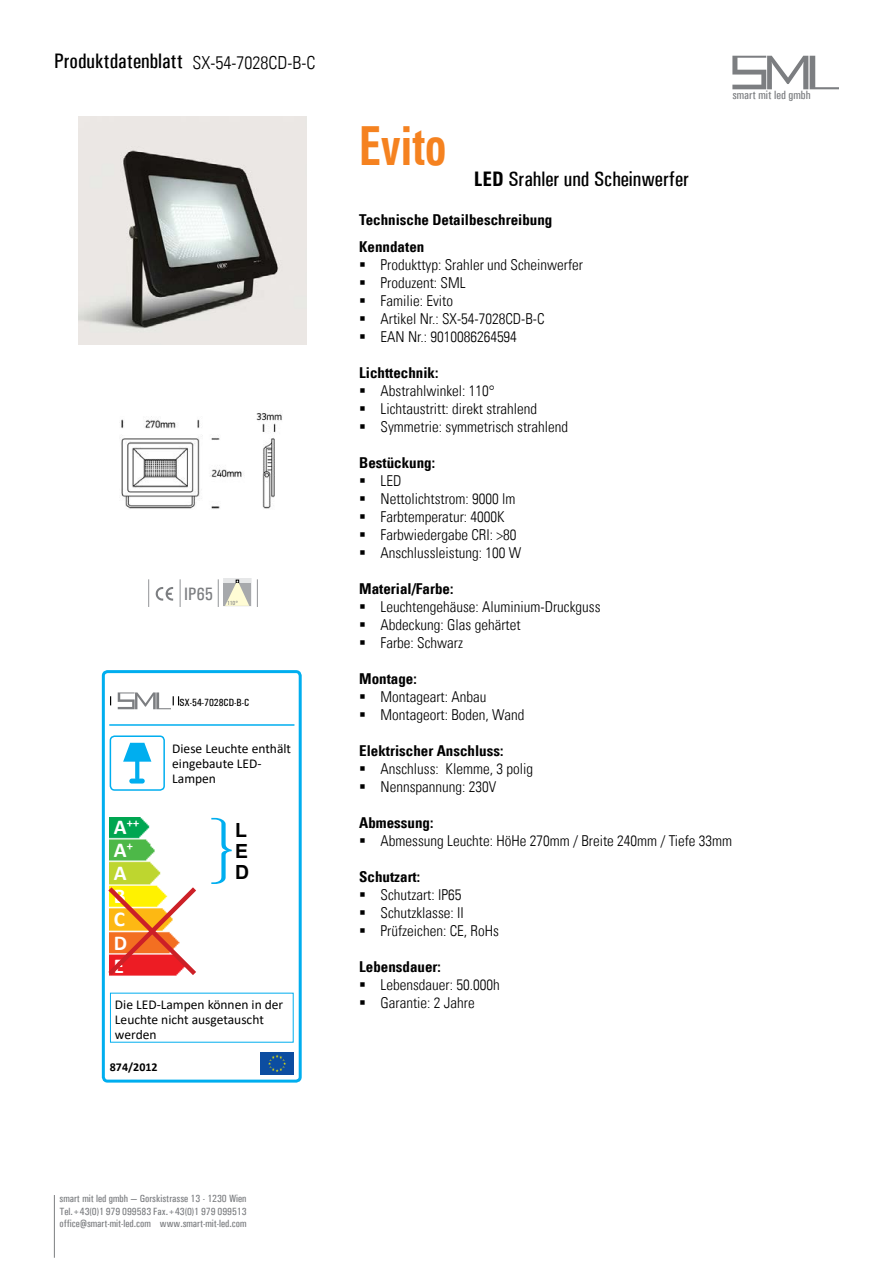
<style>
.page{position:relative;width:893px;height:1263px;background:#fff}
.page>*{position:absolute;margin:0;border:0;box-sizing:border-box;transform-origin:0 0}
.Einf__Abs{font:700 condensed 54px "Univers LT";color:#f58220;scale:.81 1}
.t1{font:700 21.15px/23.2px "Calibri";color:#fff}
.Einf__Abs-2{font:500 21px "Univers Condensed";color:#000}
.t2{font:700 19.5px/21px "Arial";color:#000;text-align:justify}
.Artikel{font:300 condensed 18px "Univers LT";color:#000}
.t3{font:500 18px "Univers Condensed";color:#7c7e81}
.t4{font:300 condensed 15px "Univers LT";color:#000}
.Absatzformat_3{font:700 condensed 15px "Univers LT";color:#000}
.t5{font:13.5px/15px "Calibri";color:#000}
.t6{font:700 12.3px "Calibri";color:#fff}
.t7{font:500 12px "Univers Condensed";color:#7c7e81}
.t8{font:700 12px "Calibri";color:#000}
.t9{font:500 10.5px/12.6px "Univers Condensed";color:#7c7e81;text-align:justify}
.t10{font:500 10.5px "Univers Condensed";color:#000}
.t11{font:500 6px "Univers Condensed";color:#7c7e81}
.s1{font-size:21.15px}
.s2{font-weight:700}
</style>
<div class="page">
<div style="left:102px;top:670px;width:200px;height:412px;border:3px solid #00aeef;border-radius:4px"></div>
<hr style="left:109px;top:724px;width:185px;height:2px;background:#00aeef">
<div style="left:110px;top:735px;width:55px;height:56px;border:2px solid #00aeef;border-radius:4px"></div>
<img style="left:110px;top:817px;width:51px;height:65px">
<svg style="left:211px;top:818px;width:21px;height:66px"></svg>
<img style="left:261px;top:1053px;width:32px;height:21px">
<svg style="left:104px;top:882px;width:92px;height:98px"></svg>
<svg style="left:123px;top:743px;width:28px;height:35px"></svg>
<div style="left:129px;top:778px;width:16px;height:5px;background:#00aeef;border-radius:2px"></div>
<svg style="left:118px;top:692px;width:61px;height:17px"></svg>
<svg style="left:732px;top:56px;width:107px;height:33px"></svg>
<hr style="left:54px;top:1195px;width:1px;height:63px;background:#7c7e81">
<svg style="left:156px;top:587px;width:17px;height:14px"></svg>
<svg style="left:148px;top:579px;width:1px;height:28px"></svg>
<svg style="left:218px;top:579px;width:1px;height:28px"></svg>
<svg style="left:223px;top:578px;width:28px;height:28px"></svg>
<div style="left:224px;top:583px;width:27px;height:23px;background:#a7a9ac"></div>
<svg style="left:225px;top:580px;width:24px;height:26px"></svg>
<svg style="left:180px;top:579px;width:1px;height:28px"></svg>
<img style="left:78px;top:116px;width:229px;height:229px">
<svg style="left:257px;top:579px;width:1px;height:28px"></svg>
<img style="left:119px;top:413px;width:163px;height:96px">
<h3 class="Einf__Abs-2" style="left:54px;top:49px;width:131px">Produktdatenblatt</h3>
<p class="Artikel" style="left:192px;top:51px;width:124px">SX-54-7028CD-B-C</p>
<p class="t3" style="left:184px;top:583px;width:30px">IP65</p>
<p class="t11" style="left:227px;top:599px;width:13px">110°</p>
<p class="t10" style="left:179px;top:696px;width:71px">SX-54-7028CD-B-C</p>
<p class="t6" style="left:114px;top:814px;width:27px"><span class="s1">A</span>++</p>
<h2 class="t1" style="left:114px;top:838px;width:20px">A<sup>+<br></sup>A<br>B<br>C<br>D<br>E</h2>
<p class="t5" style="left:172px;top:740px;width:120px">Diese Leuchte enthält eingebaute LED-<br>Lampen</p>
<h3 class="t2" style="left:235px;top:820px;width:16px">L E D</h3>
<p class="t5" style="left:115px;top:996px;width:170px">Die LED-Lampen können in der<br>Leuchte nicht ausgetauscht werden</p>
<p class="t8" style="left:110px;top:1058px;width:49px">874/2012</p>
<p class="Einf__Abs" style="left:359px;top:112px;width:109px">Evito</p>
<p class="Einf__Abs-2" style="left:474px;top:167px;width:217px"><span class="s2">LED</span> Srahler und Scheinwerfer</p>
<p class="t7" style="left:732px;top:88px;width:80px">smart mit led gmbh</p>
<p class="Absatzformat_3" style="left:359px;top:210px;width:195px">Technische Detailbeschreibung</p>
<p class="Absatzformat_3" style="left:359px;top:237px;width:67px">Kenndaten</p>
<p class="t4" style="left:359px;top:255px;width:225px">▪ Produkttyp: Srahler und Scheinwerfer</p>
<p class="t4" style="left:359px;top:273px;width:108px">▪ Produzent: SML</p>
<p class="t4" style="left:359px;top:291px;width:95px">▪ Familie: Evito</p>
<p class="t4" style="left:359px;top:309px;width:187px">▪ Artikel Nr.: SX-54-7028CD-B-C</p>
<p class="t4" style="left:359px;top:327px;width:159px">▪ EAN Nr.: 9010086264594</p>
<p class="Absatzformat_3" style="left:359px;top:363px;width:81px">Lichttechnik:</p>
<p class="t4" style="left:359px;top:381px;width:137px">▪ Abstrahlwinkel: 110°</p>
<p class="t4" style="left:359px;top:399px;width:179px">▪ Lichtaustritt: direkt strahlend</p>
<p class="t4" style="left:359px;top:417px;width:210px">▪ Symmetrie: symmetrisch strahlend</p>
<p class="Absatzformat_3" style="left:359px;top:453px;width:77px">Bestückung:</p>
<p class="t4" style="left:359px;top:471px;width:44px">▪ LED</p>
<p class="t4" style="left:359px;top:489px;width:158px">▪ Nettolichtstrom: 9000 lm</p>
<p class="t4" style="left:359px;top:507px;width:147px">▪ Farbtemperatur: 4000K</p>
<p class="t4" style="left:359px;top:525px;width:159px">▪ Farbwiedergabe CRI: &gt;80</p>
<p class="t4" style="left:359px;top:543px;width:164px">▪ Anschlussleistung: 100 W</p>
<p class="Absatzformat_3" style="left:359px;top:579px;width:96px">Material/Farbe:</p>
<p class="t4" style="left:359px;top:597px;width:243px">▪ Leuchtengehäuse: Aluminium-Druckguss</p>
<p class="t4" style="left:359px;top:615px;width:163px">▪ Abdeckung: Glas gehärtet</p>
<p class="t4" style="left:359px;top:633px;width:105px">▪ Farbe: Schwarz</p>
<p class="Absatzformat_3" style="left:359px;top:669px;width:59px">Montage:</p>
<p class="t4" style="left:359px;top:687px;width:129px">▪ Montageart: Anbau</p>
<p class="t4" style="left:359px;top:705px;width:167px">▪ Montageort: Boden, Wand</p>
<p class="Absatzformat_3" style="left:359px;top:741px;width:146px">Elektrischer Anschluss:</p>
<p class="t4" style="left:359px;top:759px;width:175px">▪ Anschluss: Klemme, 3 polig</p>
<p class="t4" style="left:359px;top:777px;width:139px">▪ Nennspannung: 230V</p>
<p class="Absatzformat_3" style="left:359px;top:813px;width:76px">Abmessung:</p>
<p class="t4" style="left:359px;top:831px;width:374px">▪ Abmessung Leuchte: HöHe 270mm / Breite 240mm / Tiefe 33mm</p>
<p class="Absatzformat_3" style="left:359px;top:867px;width:62px">Schutzart:</p>
<p class="t4" style="left:359px;top:885px;width:104px">▪ Schutzart: IP65</p>
<p class="t4" style="left:359px;top:903px;width:106px">▪ Schutzklasse: II</p>
<p class="t4" style="left:359px;top:921px;width:141px">▪ Prüfzeichen: CE, RoHs</p>
<p class="Absatzformat_3" style="left:359px;top:957px;width:83px">Lebensdauer:</p>
<p class="t4" style="left:359px;top:975px;width:142px">▪ Lebensdauer: 50.000h</p>
<p class="t4" style="left:359px;top:993px;width:117px">▪ Garantie: 2 Jahre</p>
<p class="t9" style="left:60px;top:1192px;width:189px">smart mit led gmbh — Gorskistrasse 13 - 1230 Wien Tel.+43(0)1 979 099583 Fax.+43(0)1 979 099513 office@smart-mit-led.com www.smart-mit-led.com</p>
</div>
